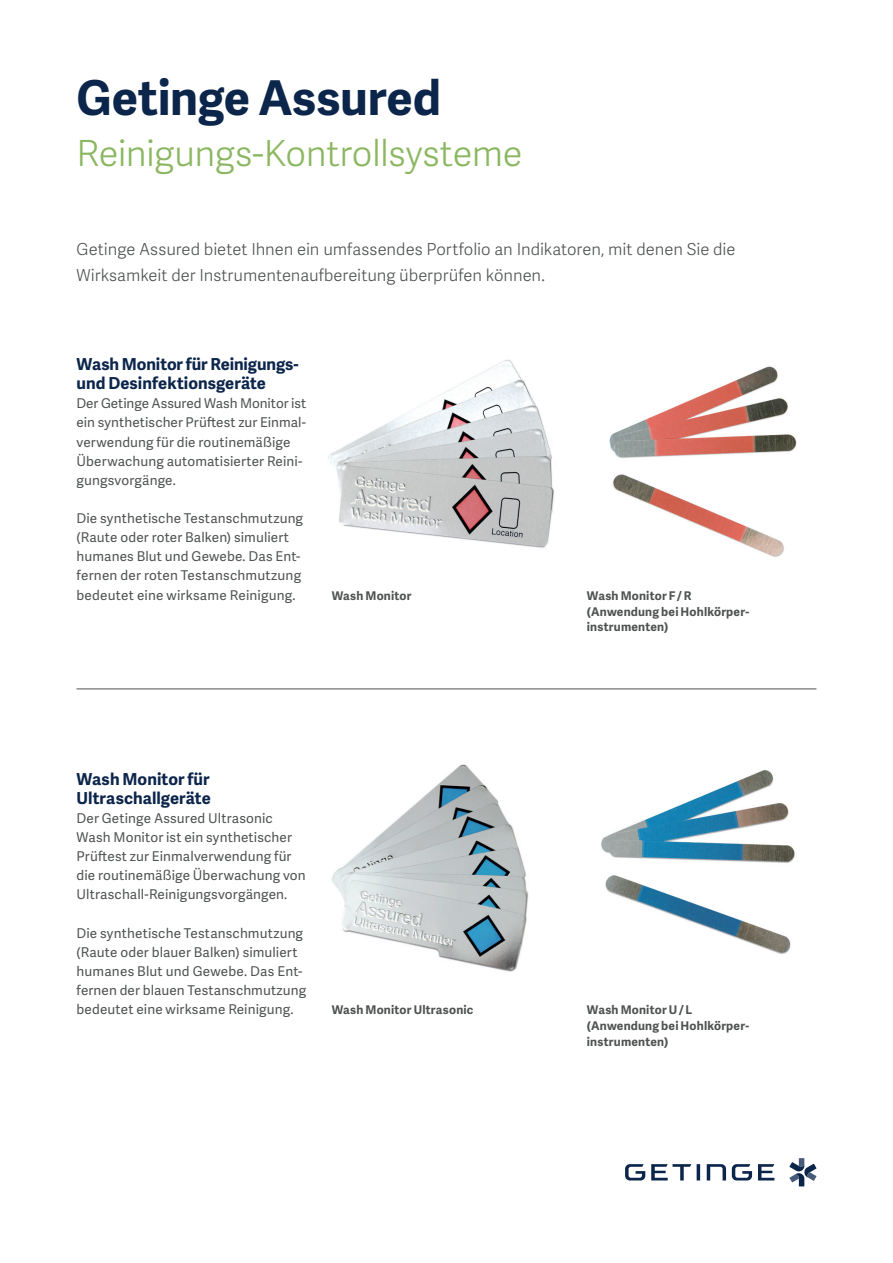
<style>
.page{position:relative;width:893px;height:1263px;background:#fff}
.page>*{position:absolute;margin:0;border:0;box-sizing:border-box;transform-origin:0 0}
.t1{font:700 48px "Adelle Sans";letter-spacing:-.005em;color:#0c254b}
.t2{font:300 36px "Adelle Sans";letter-spacing:-.01em;color:#8bb761}
.t3{font:300 16.5px/25.5px "Adelle Sans";letter-spacing:-.005em;color:#505353}
.t4{font:700 16.5px/19.2px "Adelle Sans";color:#0c254b}
.t5{font:13.5px/19.2px "Adelle Sans";letter-spacing:.01em;color:#505353}
.t6{font:700 12px/15.9px "Adelle Sans";letter-spacing:.015em;color:#505353}
</style>
<div class="page">
<img style="left:332px;top:764px;width:197px;height:208px">
<img style="left:328px;top:359px;width:226px;height:189px">
<img style="left:609px;top:366px;width:188px;height:92px">
<img style="left:613px;top:474px;width:171px;height:83px">
<svg style="left:601px;top:770px;width:194px;height:93px"></svg>
<img style="left:605px;top:875px;width:186px;height:79px">
<hr style="left:77px;top:688px;width:739px;height:1px;background:#505353">
<svg style="left:789px;top:1158px;width:27px;height:28px"></svg>
<svg style="left:758px;top:1164px;width:16px;height:16px"></svg>
<svg style="left:651px;top:1164px;width:40px;height:16px"></svg>
<svg style="left:697px;top:1164px;width:3px;height:16px"></svg>
<svg style="left:625px;top:1164px;width:20px;height:16px"></svg>
<svg style="left:732px;top:1164px;width:20px;height:16px"></svg>
<svg style="left:707px;top:1164px;width:19px;height:16px"></svg>
<h1 class="t1" style="left:77px;top:63px;width:366px">Getinge Assured</h1>
<h2 class="t2" style="left:77px;top:127px;width:448px">Reinigungs-Kontrollsysteme</h2>
<p class="t3" style="left:77px;top:236px;width:660px">Getinge Assured bietet Ihnen ein umfassendes Portfolio an Indikatoren, mit denen Sie die<br>Wirksamkeit der Instrumentenaufbereitung überprüfen können.</p>
<p class="t4" style="left:77px;top:354px;width:224px">Wash Monitor für Reinigungs&shy;und Desinfektionsgeräte</p>
<p class="t5" style="left:77px;top:393px;width:231px">Der Getinge Assured Wash Monitor ist ein synthetischer Prüftest zur Einmal&shy;verwendung für die routinemäßige Überwachung automatisierter Reini&shy;gungsvorgänge.</p>
<p class="t5" style="left:77px;top:508px;width:228px">Die synthetische Testanschmutzung (Raute oder roter Balken) simuliert humanes Blut und Gewebe. Das Ent&shy;fernen der roten Testanschmutzung bedeutet eine wirksame Reinigung.</p>
<p class="t6" style="left:332px;top:587px;width:81px">Wash Monitor</p>
<p class="t4" style="left:77px;top:768px;width:136px">Wash Monitor für<br>Ultraschallgeräte</p>
<p class="t5" style="left:77px;top:808px;width:231px">Der Getinge Assured Ultrasonic Wash Monitor ist ein synthetischer Prüftest zur Einmalverwendung für die routinemäßige Überwachung von Ultraschall-Reinigungsvorgängen.</p>
<p class="t5" style="left:77px;top:923px;width:231px">Die synthetische Testanschmutzung (Raute oder blauer Balken) simuliert humanes Blut und Gewebe. Das Ent&shy;fernen der blauen Testanschmutzung bedeutet eine wirksame Reinigung.</p>
<p class="t6" style="left:332px;top:1001px;width:143px">Wash Monitor Ultrasonic</p>
<p class="t6" style="left:587px;top:587px;width:164px">Wash Monitor F / R (Anwendung bei Hohlkörper&shy;instrumenten)</p>
<p class="t6" style="left:587px;top:1001px;width:164px">Wash Monitor U / L (Anwendung bei Hohlkörper&shy;instrumenten)</p>
</div>
